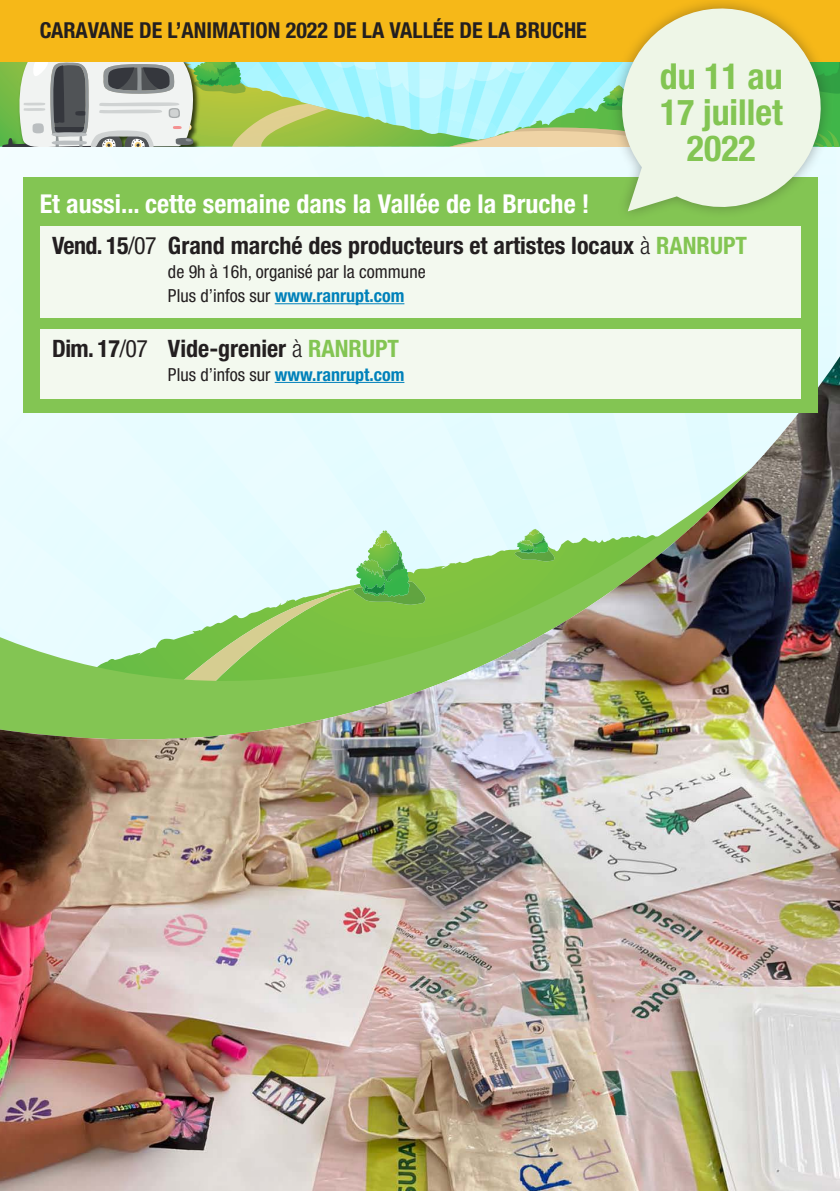
<style>
.page{position:relative;width:840px;height:1191px;background:#fff}
.page>*{position:absolute;margin:0;border:0;box-sizing:border-box;transform-origin:0 0}
.t1{font:700 condensed 35.8px/35.8px "Helvetica Neue LT Std";color:#83c553;text-align:center}
.t2{font:700 condensed 26px "Helvetica Neue LT Std";color:#fff}
.t3{font:700 condensed 24px "Helvetica Neue LT Std";color:#231f20}
.t4{font:700 condensed 22px "Helvetica Neue LT Std";color:#231f20}
.t5{font:condensed 18px/24px "Helvetica Neue LT Std";color:#231f20}
.t6{font:700 condensed 18px "Helvetica Neue LT Std";color:#0081ba}
.s1{font-weight:400}
.s2{font-weight:300}
.s3{color:#83c553}
.s4{font-weight:700;color:#0081ba}
.s5{font-weight:400;color:#231f20}
</style>
<div class="page">
<svg style="left:0;top:61px;width:839px;height:235px"></svg>
<img style="left:0;top:356px;width:839px;height:835px">
<div style="left:0;top:0;width:839px;height:61px;background:#f6b818"></div>
<div style="left:23px;top:177px;width:793px;height:235px;background:#83c553"></div>
<div style="left:610px;top:0;width:222px;height:222px;background:#231f20;opacity:.35"></div>
<svg style="left:608px;top:0;width:226px;height:211px;fill:#eef6e7"></svg>
<div style="left:40px;top:226px;width:759px;height:91px;background:#f3f9ef"></div>
<hr style="left:274px;top:303px;width:130px;height:1px;background:#0081ba">
<div style="left:40px;top:329px;width:759px;height:69px;background:#f3f9ef"></div>
<hr style="left:274px;top:382px;width:130px;height:1px;background:#0081ba">
<p class="t4" style="left:40px;top:17px;width:548px">Caravane de l’Animation 2022 de la Vallée de la Bruche</p>
<p class="t2" style="left:40px;top:188px;width:551px">Et aussi... cette semaine dans la Vallée de la Bruche !</p>
<h1 class="t1" style="left:659px;top:58px;width:124px">du 11 au<br>17 juillet<br>2022</h1>
<p class="t3" style="left:52px;top:231px;width:696px">Vend. 15<span class="s1">/07</span> Grand marché des producteurs et artistes locaux <span class="s2">à</span> <span class="s3">Ranrupt</span></p>
<p class="t5" style="left:168px;top:259px;width:259px">de 9h à 16h, organisé par la commune<br>Plus d’infos sur <span class="s4">www.ranrupt.com</span></p>
<p class="t3" style="left:52px;top:333px;width:348px">Dim. 17<span class="s1">/07</span> Vide-grenier <span class="s2">à</span> <span class="s3">Ranrupt</span></p>
<p class="t6" style="left:168px;top:363px;width:238px"><span class="s5">Plus d’infos sur</span> www.ranrupt.com</p>
</div>
